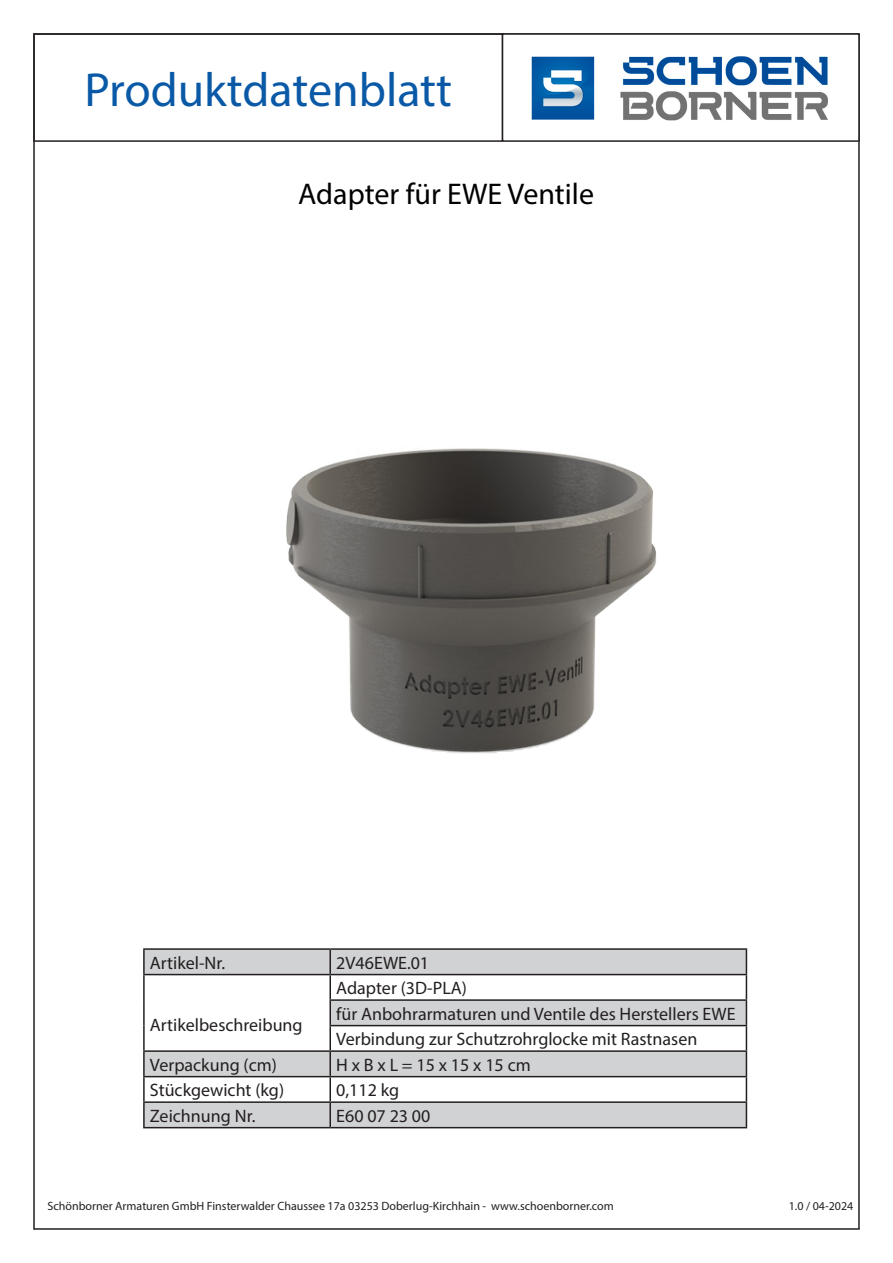
<style>
.page{position:relative;width:893px;height:1263px;background:#fff}
.page>*{position:absolute;margin:0;border:0;box-sizing:border-box;transform-origin:0 0}
.t1{font:48px "Myriad Pro";color:#0a59a7}
.t2{font:30px "Myriad Pro";color:#000001}
.t3{font:18px "Myriad Pro";color:#231f20}
.t4{font:12px "Myriad Pro";color:#231f20}
</style>
<div class="page">
<hr style="left:858px;top:33px;width:2px;height:1196px;background:#231f20">
<hr style="left:34px;top:1228px;width:826px;height:2px;background:#231f20">
<hr style="left:33px;top:33px;width:2px;height:1197px;background:#231f20">
<svg style="left:145px;top:950px;width:601px;height:177px;fill:#d1d2d4"></svg>
<hr style="left:143px;top:948px;width:187px;height:2px;background:#231f20">
<hr style="left:143px;top:950px;width:2px;height:24px;background:#231f20">
<hr style="left:330px;top:948px;width:417px;height:2px;background:#231f20">
<hr style="left:329px;top:950px;width:2px;height:24px;background:#231f20">
<hr style="left:143px;top:974px;width:187px;height:1px;background:#231f20">
<hr style="left:143px;top:975px;width:2px;height:25px;background:#231f20">
<hr style="left:330px;top:974px;width:417px;height:1px;background:#231f20">
<hr style="left:329px;top:975px;width:2px;height:24px;background:#231f20">
<hr style="left:143px;top:1000px;width:2px;height:25px;background:#231f20">
<hr style="left:329px;top:999px;width:418px;height:2px;background:#231f20">
<hr style="left:329px;top:1001px;width:2px;height:24px;background:#231f20">
<hr style="left:143px;top:1025px;width:2px;height:25px;background:#231f20">
<hr style="left:329px;top:1025px;width:418px;height:1px;background:#231f20">
<hr style="left:329px;top:1026px;width:2px;height:24px;background:#231f20">
<hr style="left:143px;top:1050px;width:187px;height:2px;background:#231f20">
<hr style="left:143px;top:1052px;width:2px;height:24px;background:#231f20">
<hr style="left:330px;top:1050px;width:417px;height:2px;background:#231f20">
<hr style="left:329px;top:1052px;width:2px;height:24px;background:#231f20">
<hr style="left:143px;top:1076px;width:187px;height:1px;background:#231f20">
<hr style="left:143px;top:1077px;width:2px;height:24px;background:#231f20">
<hr style="left:330px;top:1076px;width:417px;height:1px;background:#231f20">
<hr style="left:329px;top:1077px;width:2px;height:24px;background:#231f20">
<hr style="left:143px;top:1101px;width:187px;height:2px;background:#231f20">
<hr style="left:143px;top:1103px;width:2px;height:24px;background:#231f20">
<hr style="left:330px;top:1101px;width:417px;height:2px;background:#231f20">
<hr style="left:329px;top:1103px;width:2px;height:24px;background:#231f20">
<svg style="left:746px;top:950px;width:1px;height:177px"></svg>
<hr style="left:143px;top:1127px;width:187px;height:1px;background:#231f20">
<hr style="left:330px;top:1127px;width:417px;height:1px;background:#231f20">
<img style="left:286px;top:448px;width:371px;height:305px">
<div style="left:33px;top:33px;width:470px;height:109px;border:2px solid #231f20"></div>
<img style="left:531px;top:56px;width:297px;height:65px">
<div style="left:502px;top:33px;width:358px;height:109px;border:2px solid #231f20"></div>
<p class="t1" style="left:84px;top:60px;width:369px">Produktdatenblatt</p>
<p class="t2" style="left:298px;top:175px;width:297px">Adapter für EWE Ventile</p>
<p class="t3" style="left:150px;top:951px;width:77px">Artikel-Nr.</p>
<p class="t3" style="left:336px;top:951px;width:94px">2V46EWE.01</p>
<p class="t3" style="left:150px;top:1014px;width:154px">Artikelbeschreibung</p>
<p class="t3" style="left:336px;top:977px;width:132px">Adapter (3D-PLA)</p>
<p class="t3" style="left:336px;top:1002px;width:401px">für Anbohrarmaturen und Ventile des Herstellers EWE</p>
<p class="t3" style="left:336px;top:1028px;width:363px">Verbindung zur Schutzrohrglocke mit Rastnasen</p>
<p class="t3" style="left:150px;top:1053px;width:129px">Verpackung (cm)</p>
<p class="t3" style="left:336px;top:1053px;width:196px">H x B x L = 15 x 15 x 15 cm</p>
<p class="t3" style="left:150px;top:1079px;width:136px">Stückgewicht (kg)</p>
<p class="t3" style="left:336px;top:1079px;width:64px">0,112 kg</p>
<p class="t3" style="left:150px;top:1104px;width:107px">Zeichnung Nr.</p>
<p class="t3" style="left:336px;top:1104px;width:96px">E60 07 23 00</p>
<p class="t4" style="left:48px;top:1198px;width:568px">Schönborner Armaturen GmbH Finsterwalder Chaussee 17a 03253 Doberlug-Kirchhain - www.schoenborner.com</p>
<p class="t4" style="left:789px;top:1198px;width:66px">1.0 / 04-2024</p>
</div>
